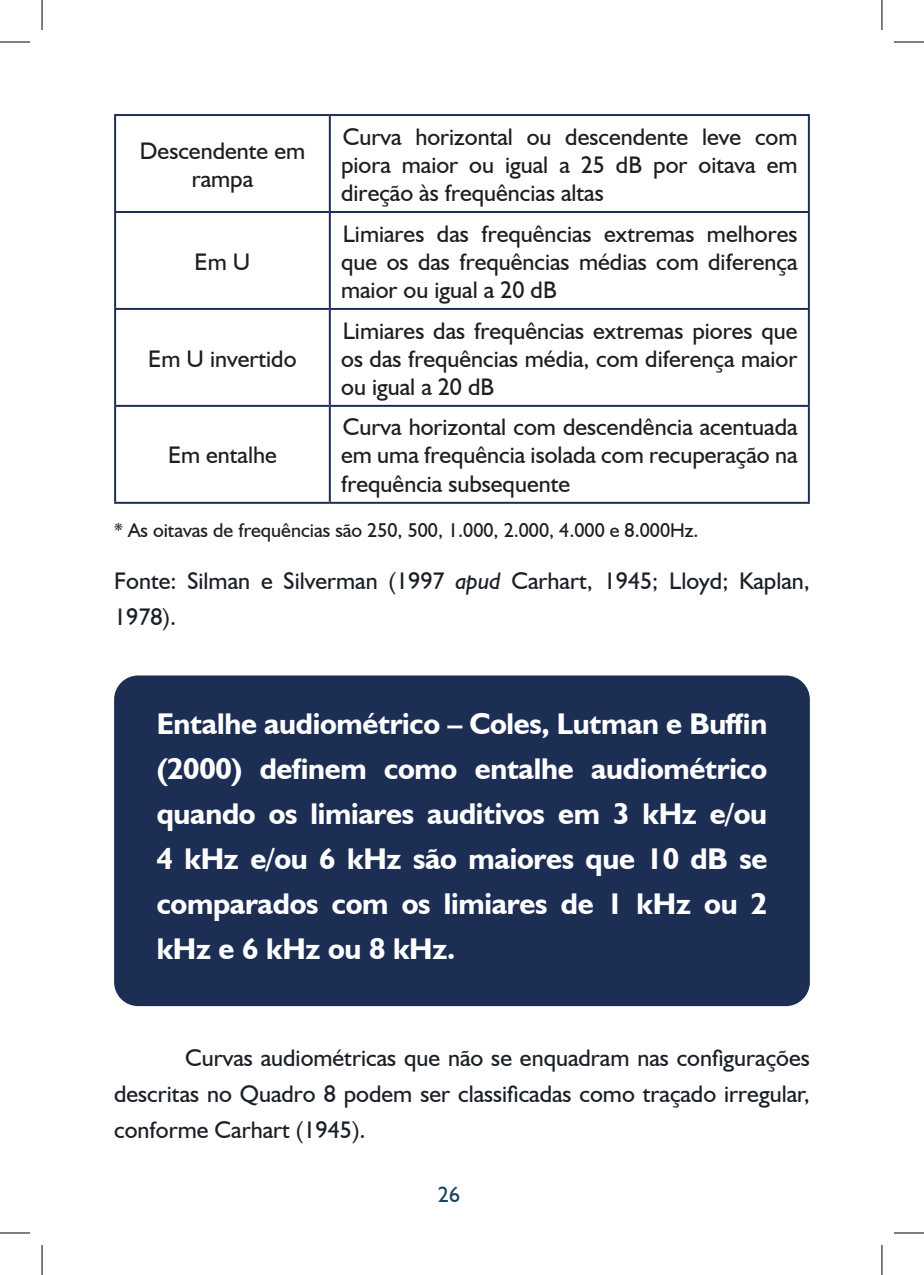
<style>
.page{position:relative;width:924px;height:1275px;background:#fff}
.page>*{position:absolute;margin:0;border:0;box-sizing:border-box;transform-origin:0 0}
.t1{font:700 30px/45px "Humanist 521 BT";letter-spacing:-.01em;color:#fff;text-align:justify}
.t2{font:24px/28px "Humanist 521 BT";color:#211d1e;text-align:justify}
.t3{font:24px/36px "Humanist 521 BT";color:#1b2027}
.t4{font:22px "Humanist 521 BT";color:#174563}
.t5{font:20px "Humanist 521 BT";color:#211d1e}
.s1{font-style:italic}
</style>
<div class="page">
<div style="left:114px;top:675px;width:695px;height:331px;background:#1d2e55;border-radius:24px"></div>
<svg style="left:116px;top:116px;width:691px;height:386px"></svg>
<hr style="left:114px;top:114px;width:216px;height:2px;background:#1d2e55">
<hr style="left:114px;top:116px;width:2px;height:95px;background:#1d2e55">
<hr style="left:330px;top:114px;width:479px;height:2px;background:#1d2e55">
<hr style="left:328px;top:116px;width:2px;height:95px;background:#1d2e55">
<hr style="left:807px;top:116px;width:2px;height:95px;background:#1d2e55">
<hr style="left:114px;top:211px;width:216px;height:2px;background:#1d2e55">
<hr style="left:114px;top:213px;width:2px;height:95px;background:#1d2e55">
<hr style="left:330px;top:211px;width:479px;height:2px;background:#1d2e55">
<hr style="left:328px;top:213px;width:2px;height:95px;background:#1d2e55">
<hr style="left:807px;top:213px;width:2px;height:95px;background:#1d2e55">
<hr style="left:114px;top:308px;width:216px;height:2px;background:#1d2e55">
<hr style="left:114px;top:310px;width:2px;height:95px;background:#1d2e55">
<hr style="left:330px;top:308px;width:479px;height:2px;background:#1d2e55">
<hr style="left:328px;top:310px;width:2px;height:95px;background:#1d2e55">
<hr style="left:807px;top:310px;width:2px;height:95px;background:#1d2e55">
<hr style="left:114px;top:405px;width:216px;height:2px;background:#1d2e55">
<hr style="left:114px;top:407px;width:2px;height:95px;background:#1d2e55">
<hr style="left:330px;top:405px;width:479px;height:2px;background:#1d2e55">
<hr style="left:328px;top:407px;width:2px;height:95px;background:#1d2e55">
<hr style="left:807px;top:407px;width:2px;height:95px;background:#1d2e55">
<hr style="left:114px;top:502px;width:216px;height:2px;background:#1d2e55">
<hr style="left:330px;top:502px;width:479px;height:2px;background:#1d2e55">
<hr style="left:0;top:42px;width:30px;height:1px;background:#000">
<hr style="left:893px;top:42px;width:30px;height:1px;background:#000">
<hr style="left:0;top:1232px;width:30px;height:1px;background:#000">
<hr style="left:893px;top:1232px;width:30px;height:1px;background:#000">
<hr style="left:42px;top:0;width:1px;height:30px;background:#000">
<hr style="left:42px;top:1245px;width:1px;height:30px;background:#000">
<hr style="left:881px;top:0;width:1px;height:30px;background:#000">
<hr style="left:881px;top:1245px;width:1px;height:30px;background:#000">
<p class="t2" style="left:140px;top:136px;width:167px;text-align:center">Descendente em rampa</p>
<p class="t2" style="left:194px;top:247px;width:57px">Em U</p>
<p class="t2" style="left:148px;top:344px;width:150px">Em U invertido</p>
<p class="t2" style="left:341px;top:122px;width:457px">Curva horizontal ou descendente leve com piora maior ou igual a 25 dB por oitava em direção às frequências altas</p>
<p class="t2" style="left:341px;top:219px;width:457px">Limiares das frequências extremas melhores que os das frequências médias com diferença maior ou igual a 20 dB</p>
<p class="t2" style="left:341px;top:316px;width:457px">Limiares das frequências extremas piores que os das frequências média, com diferença maior ou igual a 20 dB</p>
<p class="t2" style="left:341px;top:413px;width:457px">Curva horizontal com descendência acentuada em uma frequência isolada com recuperação na frequência subsequente</p>
<p class="t5" style="left:114px;top:518px;width:585px">* As oitavas de frequências são 250, 500, 1.000, 2.000, 4.000 e 8.000Hz.</p>
<p class="t3" style="left:114px;top:562px;width:697px">Fonte: Silman e Silverman (1997 <span class="s1">apud</span> Carhart, 1945; Lloyd; Kaplan,<br>1978).</p>
<p class="t2" style="left:168px;top:441px;width:110px">Em entalhe</p>
<p class="t1" style="left:157px;top:700px;width:612px">Entalhe audiométrico – Coles, Lutman e Buffin (2000) definem como entalhe audiométrico quando os limiares auditivos em 3 kHz e/ou 4 kHz e/ou 6 kHz são maiores que 10 dB se comparados com os limiares de 1 kHz ou 2 kHz e 6 kHz ou 8 kHz.</p>
<p class="t3" style="left:114px;top:1039px;width:697px;text-align:justify;text-indent:71px">Curvas audiométricas que não se enquadram nas configurações descritas no Quadro 8 podem ser classificadas como traçado irregular, conforme Carhart (1945).</p>
<p class="t4" style="left:438px;top:1180px;width:24px">26</p>
</div>
